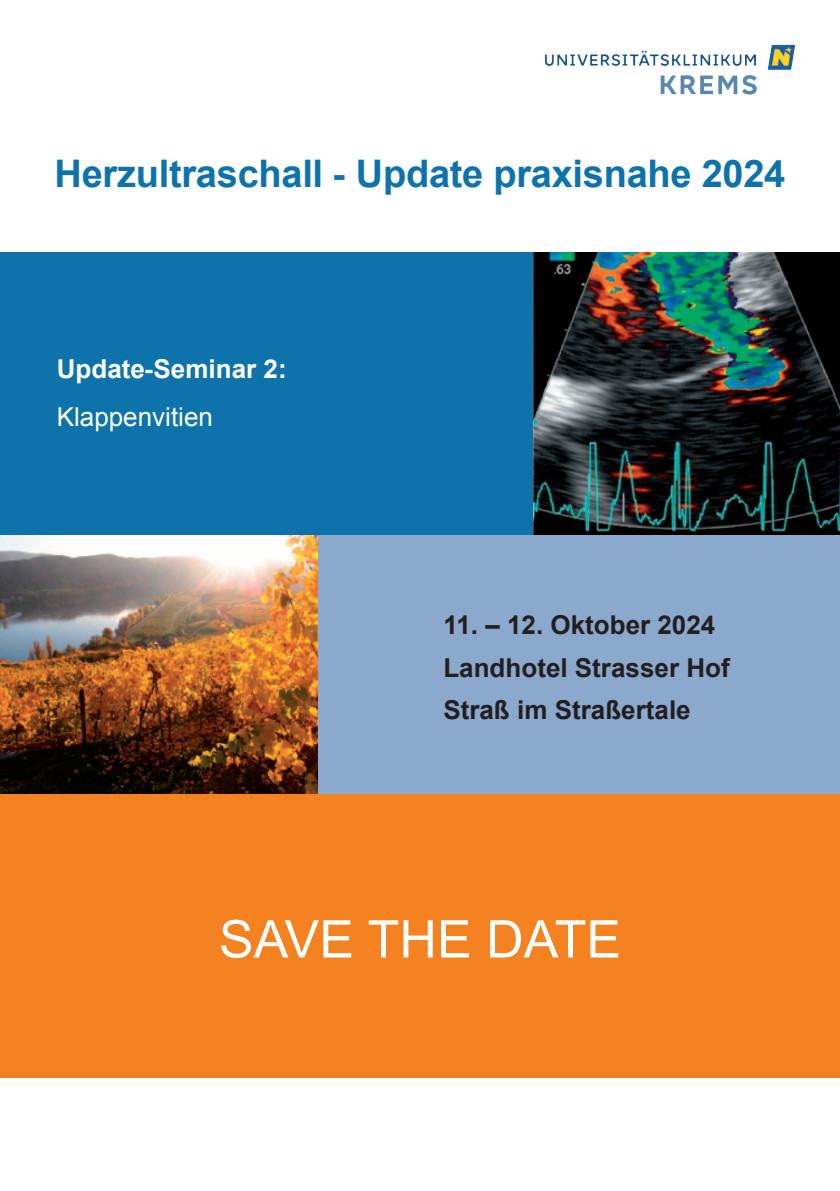
<style>
.page{position:relative;width:840px;height:1191px;background:#fff}
.page>*{position:absolute;margin:0;border:0;box-sizing:border-box;transform-origin:0 0}
.t1{font:52px "Arial";color:#fff}
.t2{font:700 38px "Arial";letter-spacing:-.005em;color:#0e73aa}
.t3{font:700 26px "Arial";color:#231f20}
.t4{font:700 26px "Arial";color:#fff}
.t5{font:26px "Arial";color:#fff}
</style>
<div class="page">
<div style="left:0;top:794px;width:839px;height:283px;background:#f58220"></div>
<img style="left:545px;top:44px;width:251px;height:51px">
<div style="left:0;top:252px;width:533px;height:284px;background:#0e73aa"></div>
<img style="left:533px;top:252px;width:306px;height:284px">
<div style="left:317px;top:536px;width:522px;height:258px;background:#8ba9cd"></div>
<img style="left:0;top:536px;width:317px;height:258px">
<p class="t2" style="left:54px;top:153px;width:732px">Herzultraschall - Update praxisnahe 2024</p>
<p class="t4" style="left:57px;top:355px;width:231px">Update-Seminar 2:</p>
<p class="t5" style="left:57px;top:403px;width:158px">Klappenvitien</p>
<p class="t3" style="left:443px;top:610px;width:273px">11. – 12. Oktober 2024</p>
<p class="t3" style="left:443px;top:653px;width:288px">Landhotel Strasser Hof</p>
<p class="t3" style="left:443px;top:695px;width:249px">Straß im Straßertale</p>
<p class="t1" style="left:219px;top:910px;width:403px">SAVE THE DATE</p>
</div>
